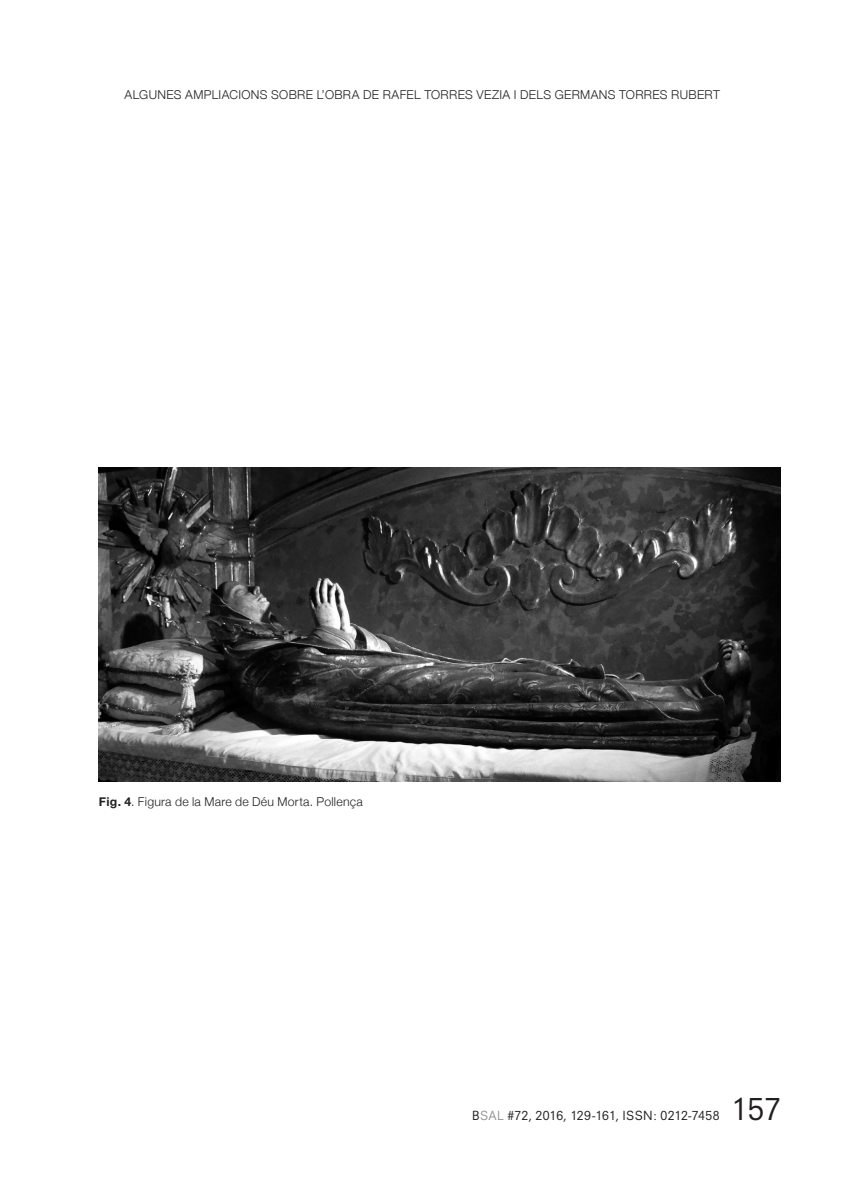
<style>
.page{position:relative;width:844px;height:1191px;background:#fff}
.page>*{position:absolute;margin:0;border:0;box-sizing:border-box;transform-origin:0 0}
.t1{font:29.75px "Neuzeit S";color:#231f20}
.peu_de_pàg{font:300 12.25px "Helvetica Neue";letter-spacing:.025em;color:#231f20}
.t2{font:12.25px "Neuzeit S";letter-spacing:.025em;color:#231f20}
.s1{font-weight:700}
.s2{color:#939598}
</style>
<div class="page">
<img style="left:99px;top:467px;width:681px;height:314px">
<p class="peu_de_pàg" style="left:125px;top:85px;width:596px">ALGUNES AMPLIACIONS SOBRE L’OBRA DE RAFEL TORRES VEZIA I DELS GERMANS TORRES RUBERT</p>
<p class="peu_de_pàg" style="left:99px;top:791px;width:265px"><span class="s1">Fig. 4</span>. Figura de la Mare de Déu Morta. Pollença</p>
<p class="t2" style="left:472px;top:1107px;width:249px">B<span class="s2">SAL</span> #72, 2016, 129-161, ISSN: 0212-7458</p>
<h1 class="t1" style="left:731px;top:1090px;width:51px">157</h1>
</div>
